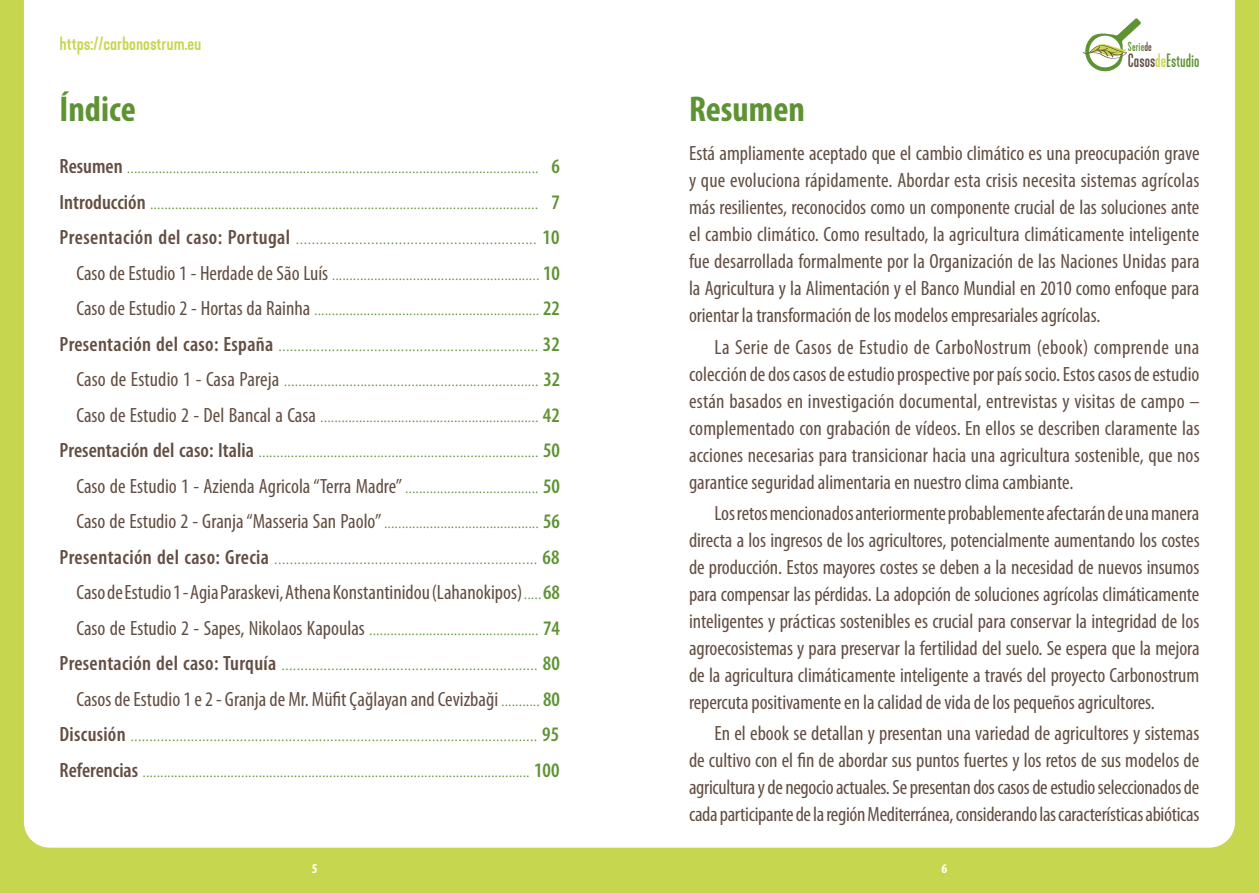
<style>
.page{position:relative;width:1259px;height:893px;background:#c7d64f}
.page>*{position:absolute;margin:0;border:0;box-sizing:border-box;transform-origin:0 0}
.t1{font:700 condensed 36px "Myriad Pro";color:#5e9333}
.t2{font:300 condensed 20.7px/35.5px "Myriad Pro";color:#5e9333;text-align:right}
.t3{font:condensed 20.7px/27px "Myriad Pro";letter-spacing:-.005em;color:#634e42;text-align:justify}
.t4{font:500 18px "Kapra Neue";color:#c7d64f}
.t5{font:condensed 18px "Kapra Neue";color:#5e9333}
.t6{font:700 condensed 13.5px "Myriad Pro";color:#fff}
.t7{font:condensed 12.3px "Kapra Neue";letter-spacing:.01em;color:#5e9333}
.s1{color:#634e42}
.s2{color:#c7d64f}
.s3{font-weight:600;color:#634e42}
.s4{font-weight:600}
.s5{font-weight:400;color:#634e42}
</style>
<div class="page">
<div style="left:24px;top:0;width:1211px;height:848px;background:#fff"></div>
<svg style="left:1082px;top:18px;width:59px;height:55px;background:#dae4cb"></svg>
<p class="t4" style="left:60px;top:32px;width:143px">https://carbonostrum.eu</p>
<p class="t7" style="left:1128px;top:39px;width:25px">Serie<span class="s1">de</span></p>
<p class="t5" style="left:1128px;top:50px;width:73px"><span class="s1">Casos</span><span class="s2">de</span>Estudio</p>
<h1 class="t1" style="left:689px;top:86px;width:117px">Resumen</h1>
<p class="t3" style="left:689px;top:140px;width:512px">Está ampliamente aceptado que el cambio climático es una preocupación grave y que evoluciona rápidamente. Abordar esta crisis necesita sistemas agrícolas más resilientes, reconocidos como un componente crucial de las soluciones ante el cambio climático. Como resultado, la agricultura climáticamente inteligente fue desarrollada formalmente por la Organización de las Naciones Unidas para la Agricultura y la Alimentación y el Banco Mundial en 2010 como enfoque para orientar la transformación de los modelos empresariales agrícolas.</p>
<p class="t3" style="left:689px;top:333px;width:512px;text-indent:26px">La Serie de Casos de Estudio de CarboNostrum (ebook) comprende una colección de dos casos de estudio prospective por país socio. Estos casos de estudio están basados en investigación documental, entrevistas y visitas de campo – complementado con grabación de vídeos. En ellos se describen claramente las acciones necesarias para transicionar hacia una agricultura sostenible, que nos garantice seguridad alimentaria en nuestro clima cambiante.</p>
<p class="t3" style="left:689px;top:499px;width:512px;text-indent:26px">Los retos mencionados anteriormente probablemente afectarán de una manera directa a los ingresos de los agricultores, potencialmente aumentando los costes de producción. Estos mayores costes se deben a la necesidad de nuevos insumos para compensar las pérdidas. La adopción de soluciones agrícolas climáticamente inteligentes y prácticas sostenibles es crucial para conservar la integridad de los agroecosistemas y para preservar la fertilidad del suelo. Se espera que la mejora de la agricultura climáticamente inteligente a través del proyecto Carbonostrum repercuta positivamente en la calidad de vida de los pequeños agricultores.</p>
<p class="t3" style="left:689px;top:719px;width:512px;text-indent:26px">En el ebook se detallan y presentan una variedad de agricultores y sistemas de cultivo con el fin de abordar sus puntos fuertes y los retos de sus modelos de agricultura y de negocio actuales. Se presentan dos casos de estudio seleccionados de cada participante de la región Mediterránea, considerando las características abióticas</p>
<h1 class="t1" style="left:60px;top:86px;width:78px">Índice</h1>
<p class="t2" style="left:60px;top:148px;width:502px"><span class="s3">Resumen</span> ..................................................................................................................... <span class="s4">6<br></span><span class="s3">Introducción</span> ............................................................................................................. <span class="s4">7<br></span><span class="s3">Presentación del caso: Portugal</span> ............................................................. <span class="s4">10<br></span><span class="s5">Caso de Estudio 1 - Herdade de São Luís</span> ........................................................... <span class="s4">10<br></span><span class="s5">Caso de Estudio 2 - Hortas da Rainha</span> ................................................................ <span class="s4">22<br></span><span class="s3">Presentación del caso: España</span> .................................................................... <span class="s4">32<br></span><span class="s5">Caso de Estudio 1 - Casa Pareja</span> ...................................................................... <span class="s4">32<br></span><span class="s5">Caso de Estudio 2 - Del Bancal a Casa</span> .............................................................. <span class="s4">42<br></span><span class="s3">Presentación del caso: Italia</span> .............................................................................. <span class="s4">50<br></span><span class="s5">Caso de Estudio 1 - Azienda Agricola “Terra Madre”</span> ...................................... <span class="s4">50<br></span><span class="s5">Caso de Estudio 2 - Granja “Masseria San Paolo”</span> ............................................ <span class="s4">56<br></span><span class="s3">Presentación del caso: Grecia</span> .................................................................... <span class="s4">68<br></span><span class="s5">Caso de Estudio 1 - Agia Paraskevi, Athena Konstantinidou (Lahanokipos)</span> ..... <span class="s4">68<br></span><span class="s5">Caso de Estudio 2 - Sapes, Nikolaos Kapoulas</span> ................................................ <span class="s4">74<br></span><span class="s3">Presentación del caso: Turquía</span> ................................................................... <span class="s4">80<br></span><span class="s5">Casos de Estudio 1 e 2 - Granja de Mr. Müfit Çağlayan and Cevizbaği</span> ........... <span class="s4">80<br></span><span class="s3">Discusión</span> ............................................................................................................ <span class="s4">95<br></span><span class="s3">Referencias</span> .............................................................................................................. <span class="s4">100</span></p>
<p class="t6" style="left:312px;top:860px;width:7px">5</p>
<p class="t6" style="left:941px;top:860px;width:7px">6</p>
</div>
